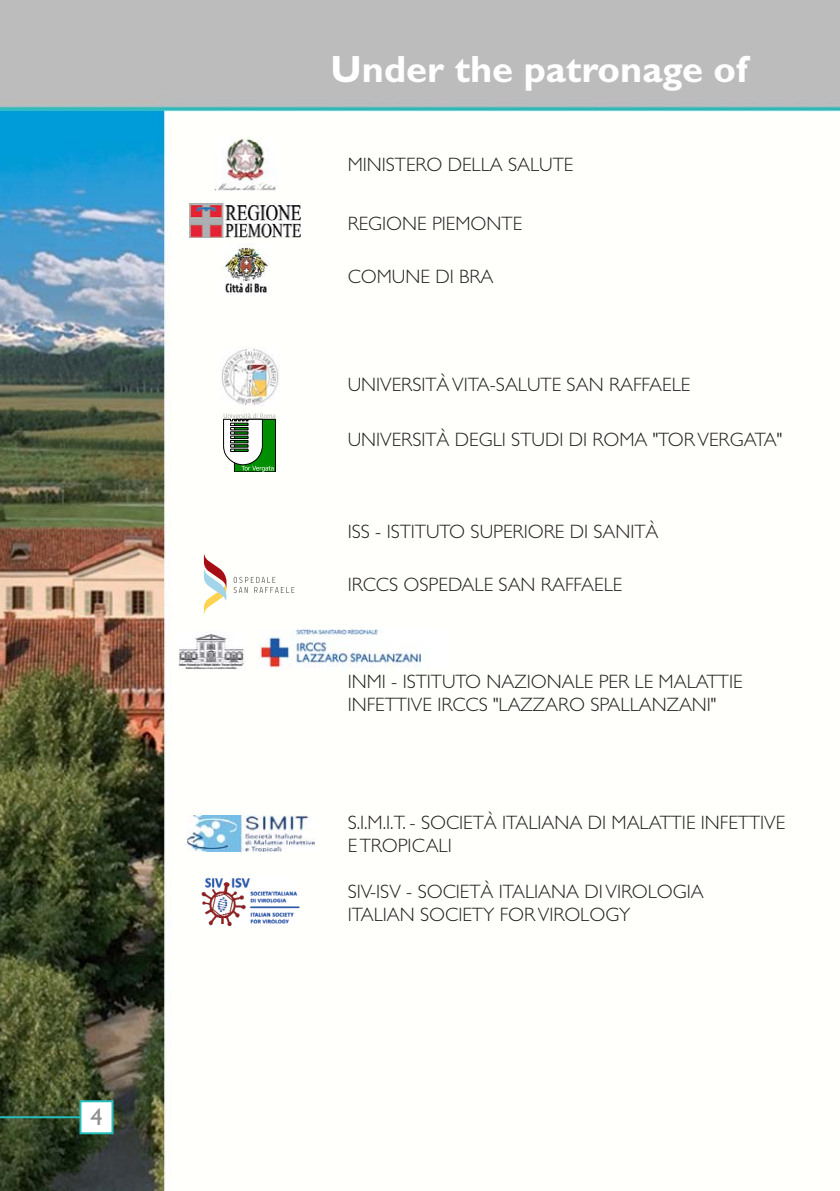
<style>
.page{position:relative;width:840px;height:1191px;background:#fff}
.page>*{position:absolute;margin:0;border:0;box-sizing:border-box;transform-origin:0 0}
.t1{font:700 38px "Gill Sans";color:#fff}
.t2{font:24px "Gill Sans";color:#8c8f90}
.t3{font:300 19.4px/23px "Gill Sans";color:#231f20}
</style>
<div class="page">
<img style="left:0;top:0;width:839px;height:1191px">
<hr style="left:0;top:1116px;width:85px;height:2px;background:#26bdbe">
<div style="left:81px;top:1102px;width:30px;height:30px;background:#fff"></div>
<div style="left:79px;top:1100px;width:34px;height:34px;border:2px solid #26bdbe"></div>
<svg style="left:204px;top:554px;width:22px;height:62px"></svg>
<svg style="left:233px;top:577px;width:61px;height:16px"></svg>
<img style="left:179px;top:631px;width:66px;height:38px">
<img style="left:187px;top:815px;width:127px;height:36px">
<img style="left:201px;top:878px;width:98px;height:48px">
<svg style="left:223px;top:413px;width:52px;height:59px"></svg>
<img style="left:189px;top:204px;width:111px;height:33px">
<img style="left:214px;top:139px;width:62px;height:52px">
<img style="left:220px;top:244px;width:49px;height:51px">
<img style="left:220px;top:347px;width:59px;height:58px">
<img style="left:259px;top:629px;width:187px;height:40px">
<p class="t2" style="left:90px;top:1108px;width:13px">4</p>
<h1 class="t1" style="left:330px;top:56px;width:418px">Under the patronage of</h1>
<p class="t3" style="left:347px;top:155px;width:227px">MINISTERO DELLA SALUTE</p>
<p class="t3" style="left:347px;top:214px;width:176px">REGIONE PIEMONTE</p>
<p class="t3" style="left:347px;top:267px;width:147px">COMUNE DI BRA</p>
<p class="t3" style="left:347px;top:375px;width:344px">UNIVERSITÀ VITA-SALUTE SAN RAFFAELE</p>
<p class="t3" style="left:347px;top:430px;width:436px">UNIVERSITÀ DEGLI STUDI DI ROMA "TOR VERGATA"</p>
<p class="t3" style="left:347px;top:522px;width:312px">ISS - ISTITUTO SUPERIORE DI SANITÀ</p>
<p class="t3" style="left:347px;top:575px;width:276px">IRCCS OSPEDALE SAN RAFFAELE</p>
<p class="t3" style="left:347px;top:672px;width:396px">INMI - ISTITUTO NAZIONALE PER LE MALATTIE<br>INFETTIVE IRCCS "LAZZARO SPALLANZANI"</p>
<p class="t3" style="left:347px;top:813px;width:439px">S.I.M.I.T. - SOCIETÀ ITALIANA DI MALATTIE INFETTIVE<br>E TROPICALI</p>
<p class="t3" style="left:347px;top:882px;width:357px">SIV-ISV - SOCIETÀ ITALIANA DI VIROLOGIA<br>ITALIAN SOCIETY FOR VIROLOGY</p>
</div>
